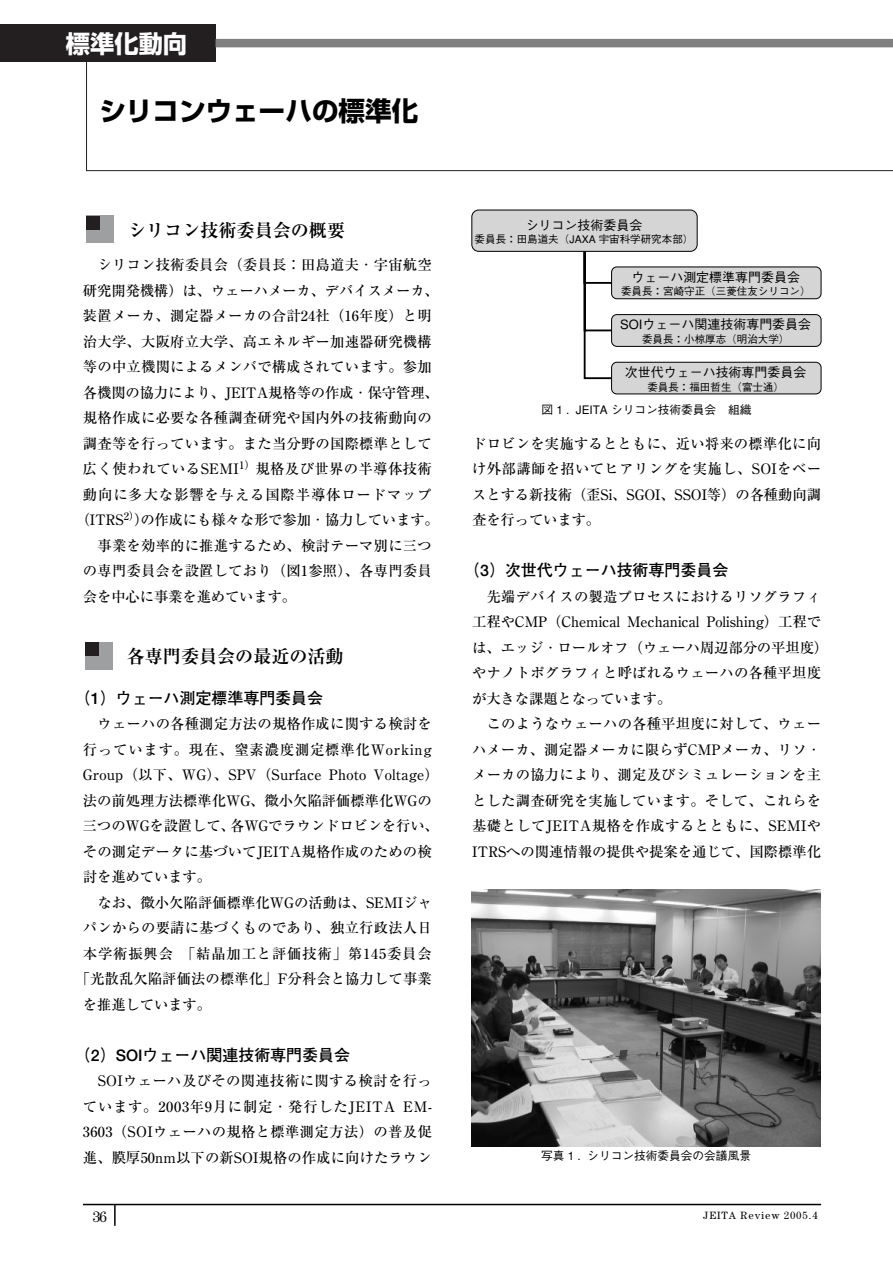
<style>
.page{position:relative;width:893px;height:1262px;background:#fff}
.page>*{position:absolute;margin:0;border:0;box-sizing:border-box;transform-origin:0 0}
.t1{font:700 26.55px "Shin Go";color:#000}
.t2{font:700 24.3px "Shin Go";color:#fff}
.t3{font:700 18.15px "Ryumin";color:#000}
.t4{font:700 15.9px "Futo Go B101";color:#000}
.t5{font:15px "Century SSK";color:#000}
.t6{font:500 14.4px/25.5px "Ryumin";letter-spacing:.01em;color:#000;text-align:justify}
.t7{font:500 14.4px/25.5px "Ryumin";letter-spacing:-.01em;color:#000}
.t8{font:500 14.4px "Ryumin";letter-spacing:.055em;color:#000}
.t9{font:500 14.4px "Ryumin";letter-spacing:.06em;color:#000}
.t10{font:500 12.9px "Gothic BBB";color:#000}
.t11{font:500 11.7px "Gothic BBB";color:#000}
.t12{font:500 10.5px "Gothic BBB";color:#000}
.t13{font:10.5px "Century SSK";letter-spacing:.09em;color:#000}
</style>
<div class="page">
<svg style="left:86px;top:47px;width:806px;height:124px"></svg>
<div style="left:0;top:24px;width:215px;height:38px;background:#231f20"></div>
<div style="left:215px;top:39px;width:677px;height:8px;background:#808080"></div>
<hr style="left:83px;top:1203px;width:738px;height:2px;background:#000">
<hr style="left:114px;top:1204px;width:2px;height:21px;background:#000">
<div style="left:86px;top:216px;width:27px;height:27px;background:#9d9fa1"></div>
<div style="left:86px;top:216px;width:14px;height:13px;background:#231f20"></div>
<div style="left:85px;top:642px;width:27px;height:27px;background:#9d9fa1"></div>
<div style="left:85px;top:642px;width:14px;height:14px;background:#231f20"></div>
<svg style="left:583px;top:252px;width:30px;height:128px"></svg>
<div style="left:471px;top:210px;width:226px;height:42px;background:#d5d5d5;border:1px solid #000;border-radius:7px"></div>
<div style="left:611px;top:267px;width:210px;height:32px;background:#d5d5d5;border:1px solid #000;border-radius:5px"></div>
<div style="left:611px;top:314px;width:210px;height:33px;background:#d5d5d5;border:1px solid #000;border-radius:5px"></div>
<div style="left:611px;top:362px;width:210px;height:32px;background:#d5d5d5;border:1px solid #000;border-radius:5px"></div>
<img style="left:471px;top:889px;width:349px;height:257px">
<h2 class="t2" style="left:66px;top:35px;width:123px">標準化動向</h2>
<h1 class="t1" style="left:99px;top:101px;width:320px">シリコンウェーハの標準化</h1>
<p class="t3" style="left:128px;top:224px;width:218px">シリコン技術委員会の概要</p>
<p class="t6" style="left:97px;top:254px;width:336px">シリコン技術委員会（委員長：田島道夫・宇宙航空</p>
<p class="t7" style="left:83px;top:279px;width:357px">研究開発機構）は、ウェーハメーカ、デバイスメーカ、</p>
<p class="t6" style="left:83px;top:305px;width:350px">装置メーカ、測定器メーカの合計24社（16年度）と明</p>
<p class="t6" style="left:83px;top:330px;width:350px">治大学、大阪府立大学、高エネルギー加速器研究機構</p>
<p class="t6" style="left:83px;top:356px;width:350px">等の中立機関によるメンバで構成されています。参加</p>
<p class="t7" style="left:83px;top:381px;width:357px">各機関の協力により、JEITA規格等の作成・保守管理、</p>
<p class="t6" style="left:83px;top:407px;width:350px">規格作成に必要な各種調査研究や国内外の技術動向の</p>
<p class="t6" style="left:83px;top:432px;width:350px">調査等を行っています。また当分野の国際標準として</p>
<p class="t6" style="left:83px;top:458px;width:350px">広く使われているSEMI<sup>1）</sup>規格及び世界の半導体技術</p>
<p class="t9" style="left:83px;top:489px;width:350px">動向に多大な影響を与える国際半導体ロードマップ</p>
<p class="t7" style="left:76px;top:509px;width:365px">（ITRS<sup>2）</sup>）の作成にも様々な形で参加・協力しています。</p>
<p class="t6" style="left:97px;top:534px;width:336px">事業を効率的に推進するため、検討テーマ別に三つ</p>
<p class="t6" style="left:83px;top:560px;width:350px">の専門委員会を設置しており（図1参照）、各専門委員</p>
<p class="t7" style="left:83px;top:585px;width:215px">会を中心に事業を進めています。</p>
<p class="t3" style="left:127px;top:650px;width:218px">各専門委員会の最近の活動</p>
<p class="t4" style="left:75px;top:691px;width:250px">（1）ウェーハ測定標準専門委員会</p>
<p class="t6" style="left:83px;top:713px;width:357px;text-align:left;text-indent:15px">ウェーハの各種測定方法の規格作成に関する検討を行っています。現在、窒素濃度測定標準化Working<br>Group（以下、WG）、SPV（Surface Photo Voltage）法の前処理方法標準化WG、微小欠陥評価標準化WGの三つのWGを設置して、各WGでラウンドロビンを行い、その測定データに基づいてJEITA規格作成のための検討を進めています。</p>
<p class="t6" style="left:97px;top:891px;width:336px">なお、微小欠陥評価標準化WGの活動は、SEMIジャ</p>
<p class="t6" style="left:83px;top:917px;width:350px">パンからの要請に基づくものであり、独立行政法人日</p>
<p class="t8" style="left:83px;top:948px;width:350px">本学術振興会「結晶加工と評価技術」第145委員会</p>
<p class="t6" style="left:76px;top:968px;width:357px">「光散乱欠陥評価法の標準化」F分科会と協力して事業</p>
<p class="t7" style="left:83px;top:993px;width:130px">を推進しています。</p>
<p class="t4" style="left:75px;top:1048px;width:276px">（2）SOIウェーハ関連技術専門委員会</p>
<p class="t6" style="left:83px;top:1070px;width:350px;text-indent:15px">SOIウェーハ及びその関連技術に関する検討を行っています。2003年9月に制定・発行したJEITA EM-3603（SOIウェーハの規格と標準測定方法）の普及促進、膜厚50nm以下の新SOI規格の作成に向けたラウン</p>
<p class="t10" style="left:525px;top:220px;width:118px">シリコン技術委員会</p>
<p class="t12" style="left:474px;top:235px;width:220px">委員長：田島道夫（ JAXA 宇宙科学研究本部）</p>
<p class="t10" style="left:631px;top:272px;width:170px">ウェーハ測定標準専門委員会</p>
<p class="t12" style="left:621px;top:287px;width:191px">委員長：宮崎守正（三菱住友シリコン）</p>
<p class="t10" style="left:620px;top:319px;width:192px">SOIウェーハ関連技術専門委員会</p>
<p class="t12" style="left:642px;top:335px;width:149px">委員長：小椋厚志（明治大学）</p>
<p class="t10" style="left:625px;top:368px;width:183px">次世代ウェーハ技術専門委員会</p>
<p class="t12" style="left:647px;top:383px;width:138px">委員長：福田哲生（富士通）</p>
<p class="t11" style="left:541px;top:405px;width:211px">図 1 . JEITA シリコン技術委員会　組織</p>
<p class="t6" style="left:472px;top:432px;width:350px">ドロビンを実施するとともに、近い将来の標準化に向け外部講師を招いてヒアリングを実施し、SOIをベースとする新技術（歪Si、SGOI、SSOI等）の各種動向調査を行っています。</p>
<p class="t4" style="left:464px;top:564px;width:265px">（3）次世代ウェーハ技術専門委員会</p>
<p class="t7" style="left:472px;top:585px;width:357px;text-indent:15px">先端デバイスの製造プロセスにおけるリソグラフィ工程やCMP（Chemical Mechanical Polishing）工程では、エッジ・ロールオフ（ウェーハ周辺部分の平坦度）やナノトポグラフィと呼ばれるウェーハの各種平坦度が大きな課題となっています。</p>
<p class="t6" style="left:472px;top:713px;width:350px;text-indent:15px">このようなウェーハの各種平坦度に対して、ウェーハメーカ、測定器メーカに限らずCMPメーカ、リソ・メーカの協力により、測定及びシミュレーションを主とした調査研究を実施しています。そして、これらを基礎としてJEITA規格を作成するとともに、SEMIやITRSへの関連情報の提供や提案を通じて、国際標準化</p>
<p class="t11" style="left:541px;top:1151px;width:211px">写真 1 . シリコン技術委員会の会議風景</p>
<p class="t5" style="left:93px;top:1210px;width:15px">36</p>
<p class="t13" style="left:703px;top:1211px;width:116px">JEITA Review 2005.4</p>
</div>
